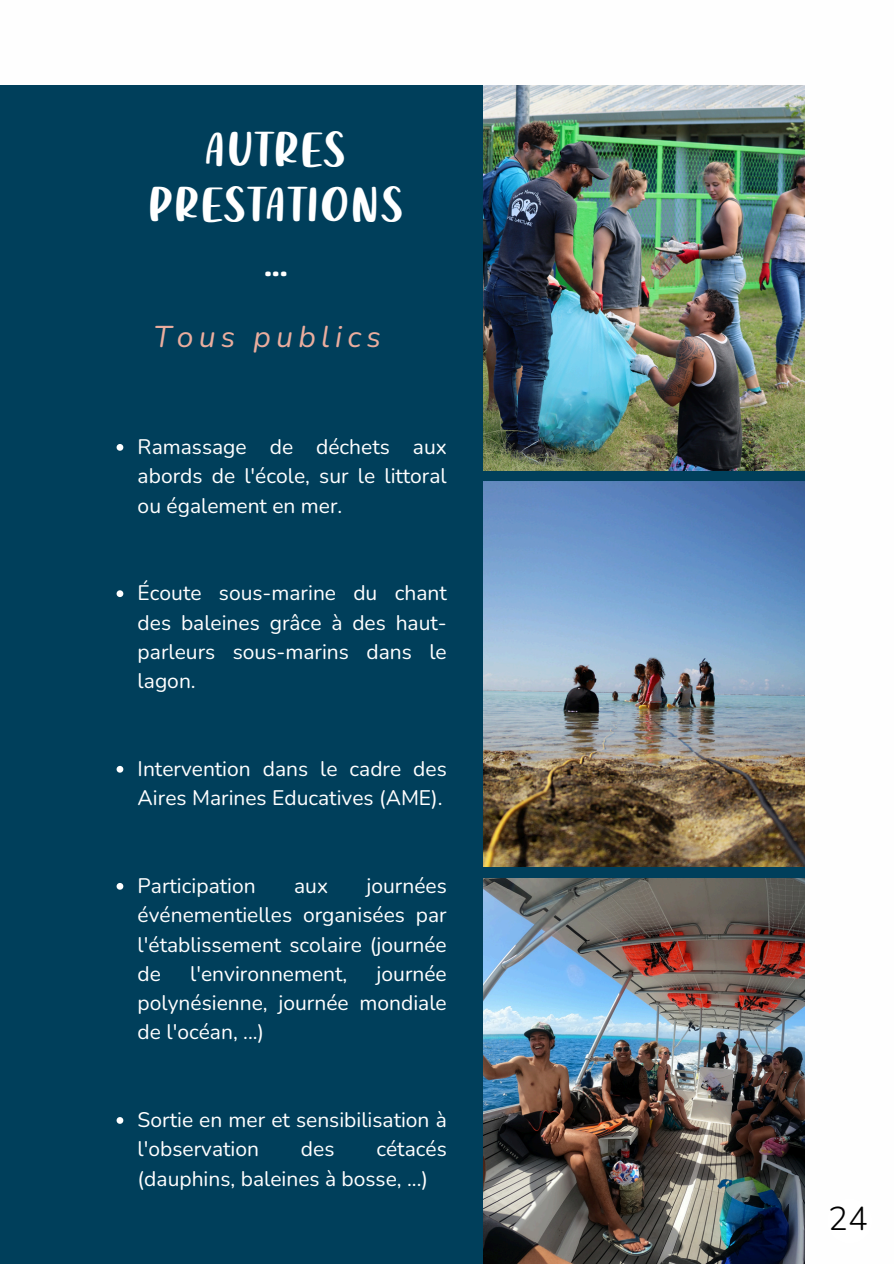
<style>
.page{position:relative;width:894px;height:1264px;background:#fff}
.page>*{position:absolute;margin:0;border:0;box-sizing:border-box;transform-origin:0 0}
.t1{font:48px/55.2px "Twist Jelly Demo";letter-spacing:.055em;color:#fff;text-align:center}
.t2{font:300 33px "Nunito";color:#000}
.t3{font:italic 30px "Nunito";letter-spacing:.175em;color:#eaad9e}
.t4{font:21px/29.2px "Nunito";color:#fff;text-align:justify}
</style>
<div class="page">
<div style="left:0;top:86px;width:804px;height:1177px;background:#003f5b"></div>
<svg style="left:116px;top:444px;width:7px;height:7px"></svg>
<svg style="left:116px;top:590px;width:7px;height:7px"></svg>
<svg style="left:116px;top:766px;width:7px;height:6px"></svg>
<svg style="left:116px;top:883px;width:7px;height:6px"></svg>
<svg style="left:116px;top:1117px;width:7px;height:6px"></svg>
<img style="left:483px;top:86px;width:321px;height:384px">
<img style="left:483px;top:482px;width:321px;height:384px">
<img style="left:483px;top:878px;width:321px;height:384px">
<h1 class="t1" style="left:149px;top:120px;width:256px">AUTRES<br>PRESTATIONS ...</h1>
<h2 class="t3" style="left:153px;top:316px;width:229px">Tous publics</h2>
<p class="t4" style="left:138px;top:432px;width:310px">Ramassage de déchets aux abords de l'école, sur le littoral ou également en mer.</p>
<p class="t4" style="left:138px;top:579px;width:310px">Écoute sous-marine du chant des baleines grâce à des haut&shy;parleurs sous-marins dans le lagon.</p>
<p class="t4" style="left:138px;top:754px;width:310px">Intervention dans le cadre des<br>Aires Marines Educatives (AME).</p>
<p class="t4" style="left:138px;top:871px;width:310px;text-indent:229px">journées événementielles organisées par l'établissement scolaire (journée de</p>
<p class="t4" style="left:138px;top:871px;width:119px">Participation</p>
<p class="t4" style="left:294px;top:871px;width:35px">aux</p>
<p class="t4" style="left:138px;top:959px;width:310px;text-indent:239px">journée polynésienne, journée mondiale de l'océan, ...)</p>
<p class="t4" style="left:190px;top:959px;width:158px">l'environnement,</p>
<p class="t4" style="left:138px;top:1105px;width:310px">Sortie en mer et sensibilisation à l'observation</p>
<p class="t4" style="left:138px;top:1134px;width:310px;text-indent:239px">cétacés (dauphins, baleines à bosse, ...)</p>
<p class="t4" style="left:301px;top:1134px;width:35px">des</p>
<p class="t2" style="left:828px;top:1196px;width:41px">24</p>
</div>
